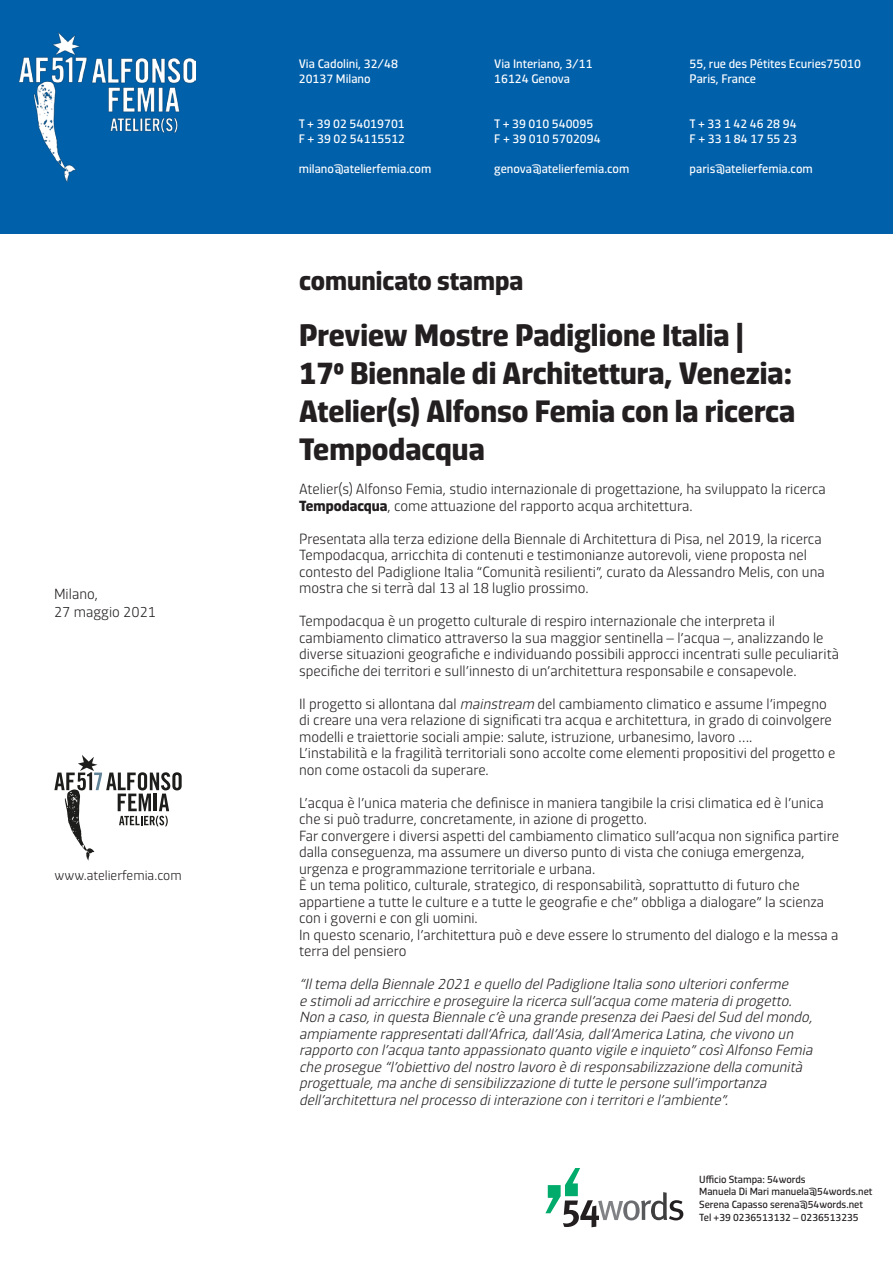
<style>
.page{position:relative;width:893px;height:1263px;background:#fff}
.page>*{position:absolute;margin:0;border:0;box-sizing:border-box;transform-origin:0 0}
.t1{font:700 31.5px/37.8px "Dic Sans";color:#231f20}
.t2{font:700 27px "Dic Sans";color:#231f20}
.t3{font:300 15px/16.5px "Dic Sans";color:#231f20}
.t4{font:italic 300 15px/16.5px "Dic Sans";color:#231f20}
.t5{font:300 13.8px "Dic Sans";color:#231f20}
.t6{font:12.6px/15px "Dic Sans";color:#fff}
.t7{font:10.5px/12.6px "Dic Sans";color:#231f20}
.s1{font-weight:700}
.s2{font-style:italic}
</style>
<div class="page">
<div style="left:0;top:0;width:893px;height:233px;background:#0060aa"></div>
<img style="left:20px;top:32px;width:175px;height:149px">
<svg style="left:545px;top:1168px;width:138px;height:59px"></svg>
<svg style="left:54px;top:755px;width:128px;height:105px"></svg>
<p class="t3" style="left:54px;top:585px;width:46px">Milano,</p>
<p class="t3" style="left:54px;top:603px;width:104px">27 maggio 2021</p>
<p class="t5" style="left:54px;top:866px;width:129px">www.atelierfemia.com</p>
<p class="t6" style="left:299px;top:55px;width:101px">Via Cadolini, 32/48<br>20137 Milano</p>
<p class="t6" style="left:299px;top:116px;width:108px">T + 39 02 54019701<br>F + 39 02 54115512</p>
<p class="t6" style="left:299px;top:161px;width:134px">milano@atelierfemia.com</p>
<p class="t6" style="left:494px;top:55px;width:100px">Via Interiano, 3/11<br>16124 Genova</p>
<p class="t6" style="left:494px;top:116px;width:108px">T + 39 010 540095<br>F + 39 010 5702094</p>
<p class="t6" style="left:494px;top:161px;width:137px">genova@atelierfemia.com</p>
<p class="t6" style="left:690px;top:55px;width:173px">55, rue des Pétites Ecuries75010<br>Paris, France</p>
<p class="t6" style="left:690px;top:116px;width:109px">T + 33 1 42 46 28 94<br>F + 33 1 84 17 55 23</p>
<p class="t6" style="left:690px;top:161px;width:125px">paris@atelierfemia.com</p>
<p class="t2" style="left:299px;top:261px;width:226px">comunicato stampa</p>
<p class="t1" style="left:299px;top:316px;width:498px">Preview Mostre Padiglione Italia |<br>170 Biennale di Architettura, Venezia:<br>Atelier(s) Alfonso Femia con la ricerca<br>Tempodacqua</p>
<p class="t3" style="left:299px;top:480px;width:528px">Atelier(s) Alfonso Femia, studio internazionale di progettazione, ha sviluppato la ricerca<br><span class="s1">Tempodacqua</span>, come attuazione del rapporto acqua architettura.</p>
<p class="t3" style="left:299px;top:530px;width:527px">Presentata alla terza edizione della Biennale di Architettura di Pisa, nel 2019, la ricerca Tempodacqua, arricchita di contenuti e testimonianze autorevoli, viene proposta nel contesto del Padiglione Italia “Comunità resilienti”, curato da Alessandro Melis, con una mostra che si terrà dal 13 al 18 luglio prossimo.</p>
<p class="t3" style="left:299px;top:612px;width:541px">Tempodacqua è un progetto culturale di respiro internazionale che interpreta il cambiamento climatico attraverso la sua maggior sentinella – l’acqua –, analizzando le diverse situazioni geografiche e individuando possibili approcci incentrati sulle peculiarità specifiche dei territori e sull’innesto di un’architettura responsabile e consapevole.</p>
<p class="t3" style="left:299px;top:695px;width:534px">Il progetto si allontana dal <span class="s2">mainstream</span> del cambiamento climatico e assume l’impegno di creare una vera relazione di significati tra acqua e architettura, in grado di coinvolgere modelli e traiettorie sociali ampie: salute, istruzione, urbanesimo, lavoro ….</p>
<p class="t3" style="left:299px;top:744px;width:538px">L’instabilità e la fragilità territoriali sono accolte come elementi propositivi del progetto e non come ostacoli da superare.</p>
<p class="t3" style="left:299px;top:794px;width:526px">L’acqua è l’unica materia che definisce in maniera tangibile la crisi climatica ed è l’unica che si può tradurre, concretamente, in azione di progetto.</p>
<p class="t3" style="left:299px;top:827px;width:541px">Far convergere i diversi aspetti del cambiamento climatico sull’acqua non significa partire dalla conseguenza, ma assumere un diverso punto di vista che coniuga emergenza, urgenza e programmazione territoriale e urbana.</p>
<p class="t3" style="left:299px;top:876px;width:527px">È un tema politico, culturale, strategico, di responsabilità, soprattutto di futuro che appartiene a tutte le culture e a tutte le geografie e che” obbliga a dialogare” la scienza con i governi e con gli uomini.</p>
<p class="t3" style="left:299px;top:926px;width:541px">In questo scenario, l’architettura può e deve essere lo strumento del dialogo e la messa a terra del pensiero</p>
<p class="t4" style="left:299px;top:975px;width:519px">“IltemadellaBiennale2021 equellodelPadiglioneItaliasonoulterioriconferme estimoliadarricchireeproseguirelaricercasull’acquacomemateriadiprogetto.<br>Nonacaso,inquestaBiennalec’èunagrandepresenzadeiPaesidelSuddelmondo, ampiamenterappresentatidall’Africa,dall’Asia,dall’AmericaLatina,chevivonoun rapportoconl’acquatantoappassionatoquantovigileeinquieto”cosìAlfonsoFemia cheprosegue“l’obiettivodelnostrolavoroèdiresponsabilizzazionedellacomunità progettuale,maanchedisensibilizzazionedituttelepersonesull’importanza dell’architetturanelprocessodiinterazioneconiterritoriel’ambiente”.</p>
<p class="t7" style="left:699px;top:1172px;width:175px">Ufficio Stampa: 54words<br>Manuela Di Mari manuela@54words.net<br>Serena Capasso serena@54words.net<br>Tel +39 0236513132 – 0236513235</p>
</div>
